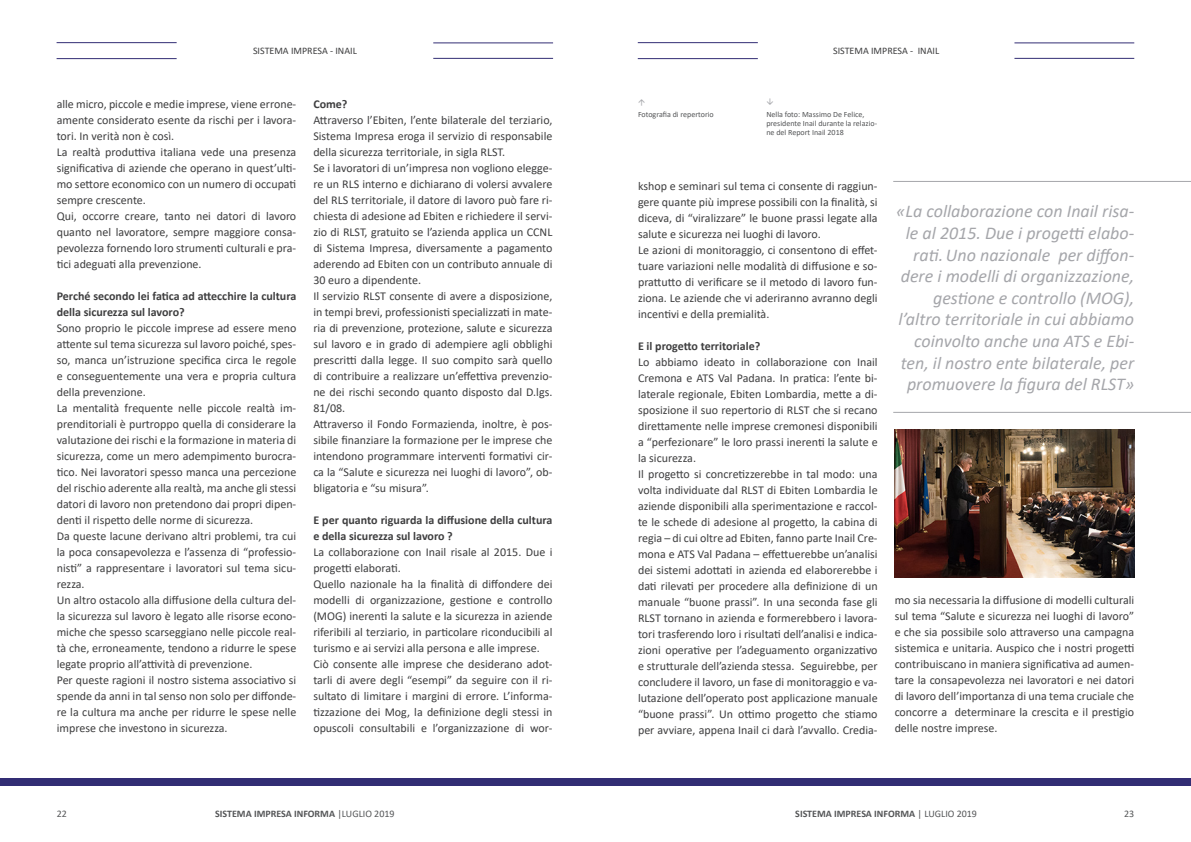
<style>
.page{position:relative;width:1191px;height:842px;background:#fff}
.page>*{position:absolute;margin:0;border:0;box-sizing:border-box;transform-origin:0 0}
.t1{font:italic 18px/21.6px "Calibri";color:#a5a6aa;text-align:right}
.testo{font:12px/16px "Calibri";color:#3e3e3f;text-align:justify}
.testo-2{font:700 12px/16px "Calibri";color:#3e3e3f}
.data{font:700 10px "Calibri";color:#545557}
.t2{font:10px "Calibri";color:#3e3e3f}
.t3{font:10px "Calibri";color:#545557}
.didascalia{font:8px/9px "Calibri";color:#545557}
.s1{font-weight:400}
</style>
<div class="page">
<div style="left:0;top:778px;width:595px;height:7px;background:#322d74"></div>
<div style="left:595px;top:778px;width:596px;height:7px;background:#322d74"></div>
<hr style="left:638px;top:58px;width:120px;height:1px;background:#322d74">
<hr style="left:57px;top:58px;width:120px;height:1px;background:#322d74">
<hr style="left:638px;top:42px;width:120px;height:1px;background:#322d74">
<hr style="left:57px;top:42px;width:120px;height:1px;background:#322d74">
<hr style="left:1014px;top:58px;width:120px;height:1px;background:#322d74">
<hr style="left:433px;top:58px;width:120px;height:1px;background:#322d74">
<hr style="left:1014px;top:43px;width:120px;height:1px;background:#322d74">
<hr style="left:433px;top:43px;width:120px;height:1px;background:#322d74">
<hr style="left:893px;top:181px;width:298px;height:1px;background:#a5a6aa">
<hr style="left:893px;top:412px;width:298px;height:1px;background:#a5a6aa">
<img style="left:894px;top:429px;width:240px;height:149px">
<p class="t2" style="left:253px;top:44px;width:105px">SISTEMA IMPRESA - INAIL</p>
<p class="t2" style="left:833px;top:44px;width:108px">SISTEMA IMPRESA - INAIL</p>
<p class="testo" style="left:57px;top:96px;width:241px">alle micro, piccole e medie imprese, viene errone&shy;amente considerato esente da rischi per i lavora&shy;tori. In verità non è così.</p>
<p class="testo" style="left:57px;top:144px;width:241px">La realtà produttiva italiana vede una presenza significativa di aziende che operano in quest’ulti&shy;mo settore economico con un numero di occupati sempre crescente.</p>
<p class="testo" style="left:57px;top:208px;width:241px">Qui, occorre creare, tanto nei datori di lavoro quanto nel lavoratore, sempre maggiore consa&shy;pevolezza fornendo loro strumenti culturali e pra&shy;tici adeguati alla prevenzione.</p>
<p class="testo-2" style="left:57px;top:288px;width:241px">Perché secondo lei fatica ad attecchire la cultura della sicurezza sul lavoro?</p>
<p class="testo" style="left:57px;top:320px;width:241px">Sono proprio le piccole imprese ad essere meno attente sul tema sicurezza sul lavoro poiché, spes&shy;so, manca un’istruzione specifica circa le regole e conseguentemente una vera e propria cultura della prevenzione.</p>
<p class="testo" style="left:57px;top:400px;width:241px">La mentalità frequente nelle piccole realtà im&shy;prenditoriali è purtroppo quella di considerare la valutazione dei rischi e la formazione in materia di sicurezza, come un mero adempimento burocra&shy;tico. Nei lavoratori spesso manca una percezione del rischio aderente alla realtà, ma anche gli stessi datori di lavoro non pretendono dai propri dipen&shy;denti il rispetto delle norme di sicurezza.</p>
<p class="testo" style="left:57px;top:528px;width:241px">Da queste lacune derivano altri problemi, tra cui la poca consapevolezza e l’assenza di “professio&shy;nisti” a rappresentare i lavoratori sul tema sicu&shy;rezza.</p>
<p class="testo" style="left:57px;top:592px;width:241px">Un altro ostacolo alla diffusione della cultura del&shy;la sicurezza sul lavoro è legato alle risorse econo&shy;miche che spesso scarseggiano nelle piccole real&shy;tà che, erroneamente, tendono a ridurre le spese legate proprio all’attività di prevenzione.</p>
<p class="testo" style="left:57px;top:672px;width:241px">Per queste ragioni il nostro sistema associativo si spende da anni in tal senso non solo per diffonde&shy;re la cultura ma anche per ridurre le spese nelle imprese che investono in sicurezza.</p>
<p class="testo-2" style="left:313px;top:96px;width:36px">Come?</p>
<p class="testo" style="left:313px;top:112px;width:241px">Attraverso l’Ebiten, l’ente bilaterale del terziario, Sistema Impresa eroga il servizio di responsabile della sicurezza territoriale, in sigla RLST.</p>
<p class="testo" style="left:313px;top:160px;width:241px">Se i lavoratori di un’impresa non vogliono elegge&shy;re un RLS interno e dichiarano di volersi avvalere del RLS territoriale, il datore di lavoro può fare ri&shy;chiesta di adesione ad Ebiten e richiedere il servi&shy;zio di RLST, gratuito se l’azienda applica un CCNL di Sistema Impresa, diversamente a pagamento aderendo ad Ebiten con un contributo annuale di 30 euro a dipendente.</p>
<p class="testo" style="left:313px;top:288px;width:241px">Il servizio RLST consente di avere a disposizione, in tempi brevi, professionisti specializzati in mate&shy;ria di prevenzione, protezione, salute e sicurezza sul lavoro e in grado di adempiere agli obblighi prescritti dalla legge. Il suo compito sarà quello di contribuire a realizzare un’effettiva prevenzio&shy;ne dei rischi secondo quanto disposto dal D.lgs.<br>81/08.</p>
<p class="testo" style="left:313px;top:416px;width:241px">Attraverso il Fondo Formazienda, inoltre, è pos&shy;sibile finanziare la formazione per le imprese che intendono programmare interventi formativi cir&shy;ca la “Salute e sicurezza nei luoghi di lavoro”, ob&shy;bligatoria e “su misura”.</p>
<p class="testo-2" style="left:313px;top:512px;width:241px">E per quanto riguarda la diffusione della cultura e della sicurezza sul lavoro ?</p>
<p class="testo" style="left:313px;top:544px;width:241px">La collaborazione con Inail risale al 2015. Due i progetti elaborati.</p>
<p class="testo" style="left:313px;top:576px;width:241px">Quello nazionale ha la finalità di diffondere dei modelli di organizzazione, gestione e controllo (MOG) inerenti la salute e la sicurezza in aziende riferibili al terziario, in particolare riconducibili al turismo e ai servizi alla persona e alle imprese.</p>
<p class="testo" style="left:313px;top:656px;width:241px">Ciò consente alle imprese che desiderano adot&shy;tarli di avere degli “esempi” da seguire con il ri&shy;sultato di limitare i margini di errore. L’informa&shy;tizzazione dei Mog, la definizione degli stessi in opuscoli consultabili e l’organizzazione di wor-</p>
<p class="didascalia" style="left:638px;top:110px;width:77px">Fotografia di repertorio</p>
<p class="didascalia" style="left:766px;top:110px;width:112px">Nella foto: Massimo De Felice, presidente Inail durante la relazio&shy;ne del Report Inail 2018</p>
<p class="testo" style="left:638px;top:178px;width:241px">kshop e seminari sul tema ci consente di raggiun&shy;gere quante più imprese possibili con la finalità, si diceva, di “viralizzare” le buone prassi legate alla salute e sicurezza nei luoghi di lavoro.</p>
<p class="testo" style="left:638px;top:242px;width:241px">Le azioni di monitoraggio, ci consentono di effet&shy;tuare variazioni nelle modalità di diffusione e so&shy;prattutto di verificare se il metodo di lavoro fun&shy;ziona. Le aziende che vi aderiranno avranno degli incentivi e della premialità.</p>
<p class="testo-2" style="left:638px;top:338px;width:124px">E il progetto territoriale?</p>
<p class="testo" style="left:638px;top:354px;width:241px">Lo abbiamo ideato in collaborazione con Inail Cremona e ATS Val Padana. In pratica: l’ente bi&shy;laterale regionale, Ebiten Lombardia, mette a di&shy;sposizione il suo repertorio di RLST che si recano direttamente nelle imprese cremonesi disponibili a “perfezionare” le loro prassi inerenti la salute e la sicurezza.</p>
<p class="testo" style="left:638px;top:466px;width:241px">Il progetto si concretizzerebbe in tal modo: una volta individuate dal RLST di Ebiten Lombardia le aziende disponibili alla sperimentazione e raccol&shy;te le schede di adesione al progetto, la cabina di regia – di cui oltre ad Ebiten, fanno parte Inail Cre&shy;mona e ATS Val Padana – effettuerebbe un’analisi dei sistemi adottati in azienda ed elaborerebbe i dati rilevati per procedere alla definizione di un manuale “buone prassi”. In una seconda fase gli RLST tornano in azienda e formerebbero i lavora&shy;tori trasferendo loro i risultati dell’analisi e indica&shy;zioni operative per l’adeguamento organizzativo e strutturale dell’azienda stessa. Seguirebbe, per concludere il lavoro, un fase di monitoraggio e va&shy;lutazione dell’operato post applicazione manuale “buone prassi”. Un ottimo progetto che stiamo per avviare, appena Inail ci darà l’avvallo. Credia-</p>
<p class="t1" style="left:896px;top:200px;width:239px">«La collaborazione con Inail risa&shy;le al 2015. Due i progetti elabo&shy;rati.Uno nazionale per diffon&shy;dere i modelli di organizzazione, gestione e controllo (MOG), l’altro territoriale in cui abbiamo coinvolto anche una ATS e Ebi&shy;ten, il nostro ente bilaterale, per promuovere la figura del RLST»</p>
<p class="testo" style="left:894px;top:591px;width:241px">mo sia necessaria la diffusione di modelli culturali sul tema “Salute e sicurezza nei luoghi di lavoro” e che sia possibile solo attraverso una campagna sistemica e unitaria. Auspico che i nostri progetti contribuiscano in maniera significativa ad aumen&shy;tare la consapevolezza nei lavoratori e nei datori di lavoro dell’importanza di una tema cruciale che concorre a determinare la crescita e il prestigio delle nostre imprese.</p>
<p class="data" style="left:215px;top:807px;width:181px">SISTEMA IMPRESA INFORMA <span class="s1">|LUGLIO 2019</span></p>
<p class="data" style="left:795px;top:807px;width:183px">SISTEMA IMPRESA INFORMA <span class="s1">| LUGLIO 2019</span></p>
<p class="t3" style="left:57px;top:807px;width:12px">22</p>
<p class="t3" style="left:1124px;top:807px;width:12px">23</p>
</div>
